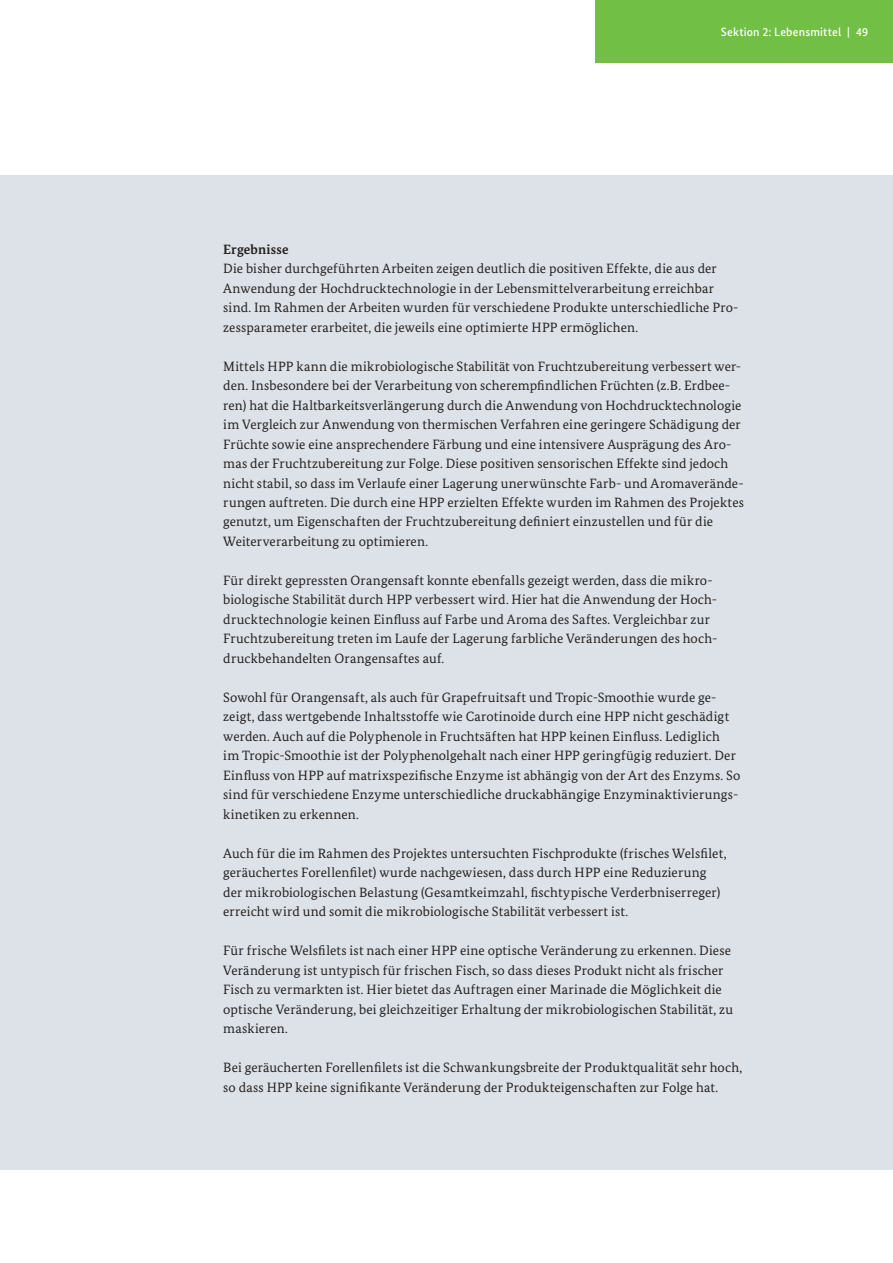
<style>
.page{position:relative;width:893px;height:1263px;background:#fff}
.page>*{position:absolute;margin:0;border:0;box-sizing:border-box;transform-origin:0 0}
.t1{font:13.5px/19.5px "Bundes Serif";letter-spacing:.01em;color:#231f20}
.t2{font:700 13.5px "Bundes Serif";letter-spacing:.01em;color:#231f20}
.t3{font:500 12px "Bundes Sans";letter-spacing:.015em;color:#fff}
</style>
<div class="page">
<div style="left:0;top:176px;width:893px;height:994px;background:#dce2e7"></div>
<div style="left:595px;top:0;width:298px;height:63px;background:#71bf44"></div>
<p class="t3" style="left:721px;top:24px;width:149px">Sektion 2: Lebensmittel | 49</p>
<p class="t2" style="left:223px;top:241px;width:67px">Ergebnisse</p>
<p class="t1" style="left:223px;top:258px;width:517px">Die bisher durchgeführten Arbeiten zeigen deutlich die positiven Effekte, die aus der Anwendung der Hochdrucktechnologie in der Lebensmittelverarbeitung erreichbar sind. Im Rahmen der Arbeiten wurden für verschiedene Produkte unterschiedliche Pro&shy;zessparameter erarbeitet, die jeweils eine optimierte HPP ermöglichen.</p>
<p class="t1" style="left:223px;top:356px;width:522px">Mittels HPP kann die mikrobiologische Stabilität von Fruchtzubereitung verbessert wer&shy;den. Insbesondere bei der Verarbeitung von scherempfindlichen Früchten (z.B. Erdbee&shy;ren) hat die Haltbarkeitsverlängerung durch die Anwendung von Hochdrucktechnologie im Vergleich zur Anwendung von thermischen Verfahren eine geringere Schädigung der Früchte sowie eine ansprechendere Färbung und eine intensivere Ausprägung des Aro&shy;mas der Fruchtzubereitung zur Folge. Diese positiven sensorischen Effekte sind jedoch nicht stabil, so dass im Verlaufe einer Lagerung unerwünschte Farb- und Aromaverände&shy;rungen auftreten. Die durch eine HPP erzielten Effekte wurden im Rahmen des Projektes genutzt, um Eigenschaften der Fruchtzubereitung definiert einzustellen und für die Weiterverarbeitung zu optimieren.</p>
<p class="t1" style="left:223px;top:570px;width:496px">Für direkt gepressten Orangensaft konnte ebenfalls gezeigt werden, dass die mikro&shy;biologische Stabilität durch HPP verbessert wird. Hier hat die Anwendung der Hoch&shy;drucktechnologie keinen Einfluss auf Farbe und Aroma des Saftes. Vergleichbar zur Fruchtzubereitung treten im Laufe der Lagerung farbliche Veränderungen des hoch&shy;druckbehandelten Orangensaftes auf.</p>
<p class="t1" style="left:223px;top:687px;width:519px">Sowohl für Orangensaft, als auch für Grapefruitsaft und Tropic-Smoothie wurde ge&shy;zeigt, dass wertgebende Inhaltsstoffe wie Carotinoide durch eine HPP nicht geschädigt werden. Auch auf die Polyphenole in Fruchtsäften hat HPP keinen Einfluss. Lediglich<br>im Tropic-Smoothie ist der Polyphenolgehalt nach einer HPP geringfügig reduziert. Der Einfluss von HPP auf matrixspezifische Enzyme ist abhängig von der Art des Enzyms. So sind für verschiedene Enzyme unterschiedliche druckabhängige Enzyminaktivierungs&shy;kinetiken zu erkennen.</p>
<p class="t1" style="left:223px;top:843px;width:505px">Auch für die im Rahmen des Projektes untersuchten Fischprodukte (frisches Welsfilet, geräuchertes Forellenfilet) wurde nachgewiesen, dass durch HPP eine Reduzierung der mikrobiologischen Belastung (Gesamtkeimzahl, fischtypische Verderbniserreger) erreicht wird und somit die mikrobiologische Stabilität verbessert ist.</p>
<p class="t1" style="left:223px;top:941px;width:511px">Für frische Welsfilets ist nach einer HPP eine optische Veränderung zu erkennen. Diese Veränderung ist untypisch für frischen Fisch, so dass dieses Produkt nicht als frischer Fisch zu vermarkten ist. Hier bietet das Auftragen einer Marinade die Möglichkeit die optische Veränderung, bei gleichzeitiger Erhaltung der mikrobiologischen Stabilität, zu maskieren.</p>
<p class="t1" style="left:223px;top:1058px;width:521px">Bei geräucherten Forellenfilets ist die Schwankungsbreite der Produktqualität sehr hoch, so dass HPP keine signifikante Veränderung der Produkteigenschaften zur Folge hat.</p>
</div>
